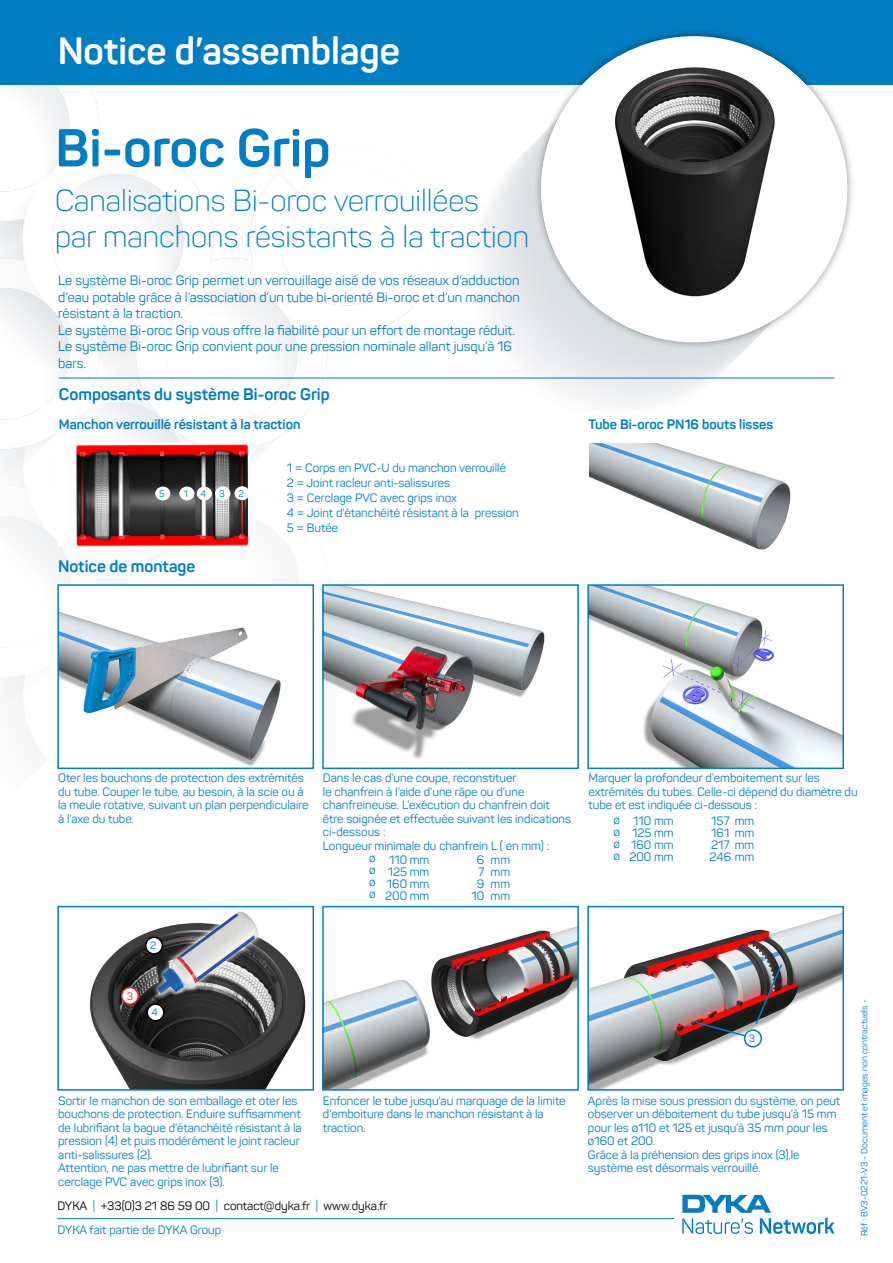
<style>
.page{position:relative;width:893px;height:1263px;background:#fff}
.page>*{position:absolute;margin:0;border:0;box-sizing:border-box;transform-origin:0 0}
.t1{font:700 52.5px "Panton";color:#007dc3}
.t2{font:700 37.5px "Panton";color:#fff}
.t3{font:300 30px/36px "Panton";color:#007dc3}
.t4{font:700 16.5px "Panton";color:#007dc3}
.t5{font:13.5px/16.5px "Panton";color:#007dc3}
.t6{font:700 13.5px "Panton";color:#007dc3}
.t7{font:12px/13.5px "Panton";color:#007dc3}
.t8{font:12px "Panton";color:#000}
.t9{font:10.5px "Panton";color:#007dc3}
.t10{font:10.5px "Panton";color:#ed1d24}
.t11{font:9.45px "Panton";color:#007dc3}
.t12{font:9px "Panton";color:#007dc3}
.s1{color:#007dc3}
</style>
<div class="page">
<svg style="left:682px;top:1195px;width:152px;height:39px"></svg>
<img style="left:0;top:85px;width:455px;height:293px">
<img style="left:0;top:357px;width:340px;height:413px">
<div style="left:0;top:0;width:893px;height:85px;background:#007dc3"></div>
<div style="left:533px;top:28px;width:322px;height:323px;background:#000;opacity:.4"></div>
<div style="left:541px;top:36px;width:306px;height:306px;background:#fff;border-radius:50%"></div>
<img style="left:541px;top:56px;width:306px;height:254px">
<hr style="left:57px;top:1218px;width:617px;height:1px;background:#007dc3">
<hr style="left:59px;top:378px;width:775px;height:1px;background:#007dc3">
<img style="left:60px;top:587px;width:251px;height:179px">
<div style="left:57px;top:584px;width:257px;height:185px;border:2px solid #007dc3"></div>
<img style="left:325px;top:587px;width:220px;height:179px">
<div style="left:322px;top:584px;width:257px;height:185px;border:2px solid #007dc3"></div>
<img style="left:590px;top:587px;width:251px;height:179px">
<div style="left:587px;top:584px;width:257px;height:185px;border:2px solid #007dc3"></div>
<img style="left:90px;top:911px;width:216px;height:177px">
<div style="left:57px;top:906px;width:257px;height:185px;border:2px solid #007dc3"></div>
<img style="left:325px;top:926px;width:251px;height:162px">
<div style="left:322px;top:906px;width:257px;height:185px;border:2px solid #007dc3"></div>
<img style="left:590px;top:913px;width:251px;height:175px">
<div style="left:587px;top:906px;width:257px;height:185px;border:2px solid #007dc3"></div>
<div style="left:146px;top:937px;width:16px;height:17px;background:#fff;border-radius:50%"></div>
<div style="left:145px;top:936px;width:18px;height:19px;border:2px solid #000;border-radius:50%"></div>
<div style="left:147px;top:1004px;width:17px;height:17px;background:#fff;border-radius:50%"></div>
<div style="left:146px;top:1003px;width:19px;height:18px;border:2px solid #000;border-radius:50%"></div>
<div style="left:59px;top:443px;width:196px;height:104px;background:#fff"></div>
<img style="left:75px;top:444px;width:174px;height:103px">
<div style="left:180px;top:487px;width:14px;height:13px;background:#fff;border-radius:50%"></div>
<div style="left:180px;top:487px;width:14px;height:13px;border:1px solid #fff;border-radius:50%"></div>
<div style="left:235px;top:487px;width:14px;height:13px;background:#fff;border-radius:50%"></div>
<div style="left:235px;top:487px;width:14px;height:13px;border:1px solid #fff;border-radius:50%"></div>
<div style="left:216px;top:487px;width:14px;height:13px;background:#fff;border-radius:50%"></div>
<div style="left:216px;top:487px;width:14px;height:13px;border:1px solid #fff;border-radius:50%"></div>
<div style="left:197px;top:487px;width:14px;height:13px;background:#fff;border-radius:50%"></div>
<div style="left:197px;top:487px;width:15px;height:13px;border:1px solid #fff;border-radius:50%"></div>
<div style="left:156px;top:487px;width:14px;height:13px;background:#fff;border-radius:50%"></div>
<div style="left:156px;top:487px;width:14px;height:13px;border:1px solid #fff;border-radius:50%"></div>
<div style="left:122px;top:987px;width:16px;height:17px;background:#fff;border-radius:50%"></div>
<div style="left:121px;top:987px;width:18px;height:18px;border:2px solid #ed1d24;border-radius:50%"></div>
<div style="left:745px;top:1030px;width:16px;height:17px;background:#fff;border-radius:50%"></div>
<div style="left:744px;top:1029px;width:18px;height:18px;border:2px solid #007dc3;border-radius:50%"></div>
<svg style="left:695px;top:1021px;width:52px;height:17px"></svg>
<svg style="left:754px;top:963px;width:29px;height:62px;background:#6a595d"></svg>
<img style="left:589px;top:444px;width:202px;height:106px">
<h2 class="t2" style="left:58px;top:27px;width:344px">Notice d’assemblage</h2>
<h1 class="t1" style="left:55px;top:115px;width:277px">Bi-oroc Grip</h1>
<h3 class="t3" style="left:55px;top:183px;width:475px">Canalisations Bi-oroc verrouillées<br>par manchons résistants à la traction</h3>
<p class="t5" style="left:58px;top:272px;width:463px">Le système Bi-oroc Grip permet un verrouillage aisé de vos réseaux d’adduction d’eau potable grâce à l’association d’un tube bi-orienté Bi-oroc et d’un manchon résistant à la traction.<br>Le système Bi-oroc Grip vous offre la fiabilité pour un effort de montage réduit.<br>Le système Bi-oroc Grip convient pour une pression nominale allant jusqu’à 16 bars.</p>
<h3 class="t4" style="left:59px;top:383px;width:272px">Composants du système Bi-oroc Grip</h3>
<p class="t6" style="left:59px;top:415px;width:243px">Manchon verrouillé résistant à la traction</p>
<p class="t6" style="left:588px;top:415px;width:186px">Tube Bi-oroc PN16 bouts lisses</p>
<p class="t11" style="left:159px;top:488px;width:7px">5</p>
<p class="t11" style="left:184px;top:488px;width:6px">1</p>
<p class="t11" style="left:201px;top:488px;width:7px">4</p>
<p class="t11" style="left:219px;top:488px;width:7px">3</p>
<p class="t11" style="left:238px;top:488px;width:7px">2</p>
<h3 class="t4" style="left:58px;top:556px;width:139px">Notice de montage</h3>
<p class="t7" style="left:287px;top:460px;width:233px;line-height:15px">1 = Corps en PVC-U du manchon verrouillé<br>2 = Joint racleur anti-salissures<br>3 = Cerclage PVC avec grips inox<br>4 = Joint d'étanchéité résistant à la pression<br>5 = Butée</p>
<p class="t7" style="left:58px;top:771px;width:252px">Oter les bouchons de protection des extrémités du tube. Couper le tube, au besoin, à la scie ou à la meule rotative, suivant un plan perpendiculaire à l’axe du tube.</p>
<p class="t7" style="left:323px;top:771px;width:250px">Dans le cas d’une coupe, reconstituer<br>le chanfrein à l’aide d’une râpe ou d’une chanfreineuse. L’exécution du chanfrein doit être soignée et effectuée suivant les indications ci-dessous :<br>Longueur minimale du chanfrein L ( en mm) :</p>
<p class="t7" style="left:588px;top:771px;width:271px">Marquer la profondeur d’emboitement sur les extrémités du tubes. Celle-ci dépend du diamètre du tube et est indiquée ci-dessous :</p>
<p class="t7" style="left:631px;top:815px;width:44px;line-height:12px;text-align:justify">110 mm 125 mm 160 mm</p>
<p class="t7" style="left:711px;top:815px;width:45px;line-height:12px">157 mm<br>161<br>217 mm</p>
<p class="t7" style="left:613px;top:814px;width:8px;line-height:12px;text-align:justify">ø ø ø ø</p>
<p class="t7" style="left:735px;top:826px;width:21px">mm</p>
<p class="t7" style="left:389px;top:853px;width:42px">110 mm</p>
<p class="t7" style="left:629px;top:850px;width:46px">200 mm</p>
<p class="t7" style="left:385px;top:866px;width:46px;line-height:12px;text-align:justify">125 mm 160 mm 200 mm</p>
<p class="t7" style="left:477px;top:853px;width:9px">6</p>
<p class="t7" style="left:709px;top:850px;width:46px">246 mm</p>
<p class="t7" style="left:471px;top:866px;width:14px;line-height:12px;text-align:center">7<br>9<br>10</p>
<p class="t7" style="left:369px;top:852px;width:8px;line-height:12px;text-align:justify">ø ø ø ø</p>
<p class="t7" style="left:491px;top:854px;width:21px;line-height:12px;text-align:justify">mm mm mm mm</p>
<p class="t10" style="left:127px;top:989px;width:8px">3</p>
<p class="t9" style="left:150px;top:939px;width:8px">2</p>
<p class="t9" style="left:151px;top:1006px;width:8px">4</p>
<p class="t9" style="left:749px;top:1032px;width:8px">3</p>
<p class="t7" style="left:58px;top:1094px;width:245px">Sortir le manchon de son emballage et oter les bouchons de protection. Enduire suffisamment de lubrifiant la bague d’étanchéité résistant à la pression (4) et puis modérément le joint racleur anti-salissures (2).<br>Attention, ne pas mettre de lubrifiant sur le cerclage PVC avec grips inox (3).</p>
<p class="t7" style="left:323px;top:1094px;width:244px">Enfoncer le tube jusqu'au marquage de la limite d’emboiture dans le manchon résistant à la traction.</p>
<p class="t7" style="left:588px;top:1094px;width:254px">Après la mise sous pression du système, on peut observer un déboitement du tube jusqu’à 15 mm pour les ø110 et 125 et jusqu’à 35 mm pour les ø160 et 200.<br>Grâce à la préhension des grips inox (3),le système est désormais verrouillé.</p>
<p class="t8" style="left:57px;top:1198px;width:331px">DYKA <span class="s1">|</span> +33(0)3 21 86 59 00 <span class="s1">|</span> contact@dyka.fr <span class="s1">|</span> www.dyka.fr</p>
<p class="t7" style="left:57px;top:1223px;width:165px">DYKA fait partie de DYKA Group</p>
<p class="t12" style="left:859px;top:1236px;width:238px;rotate:-90deg">Réf : BV3-0221-V3 - Document et images non contractuels -</p>
</div>
